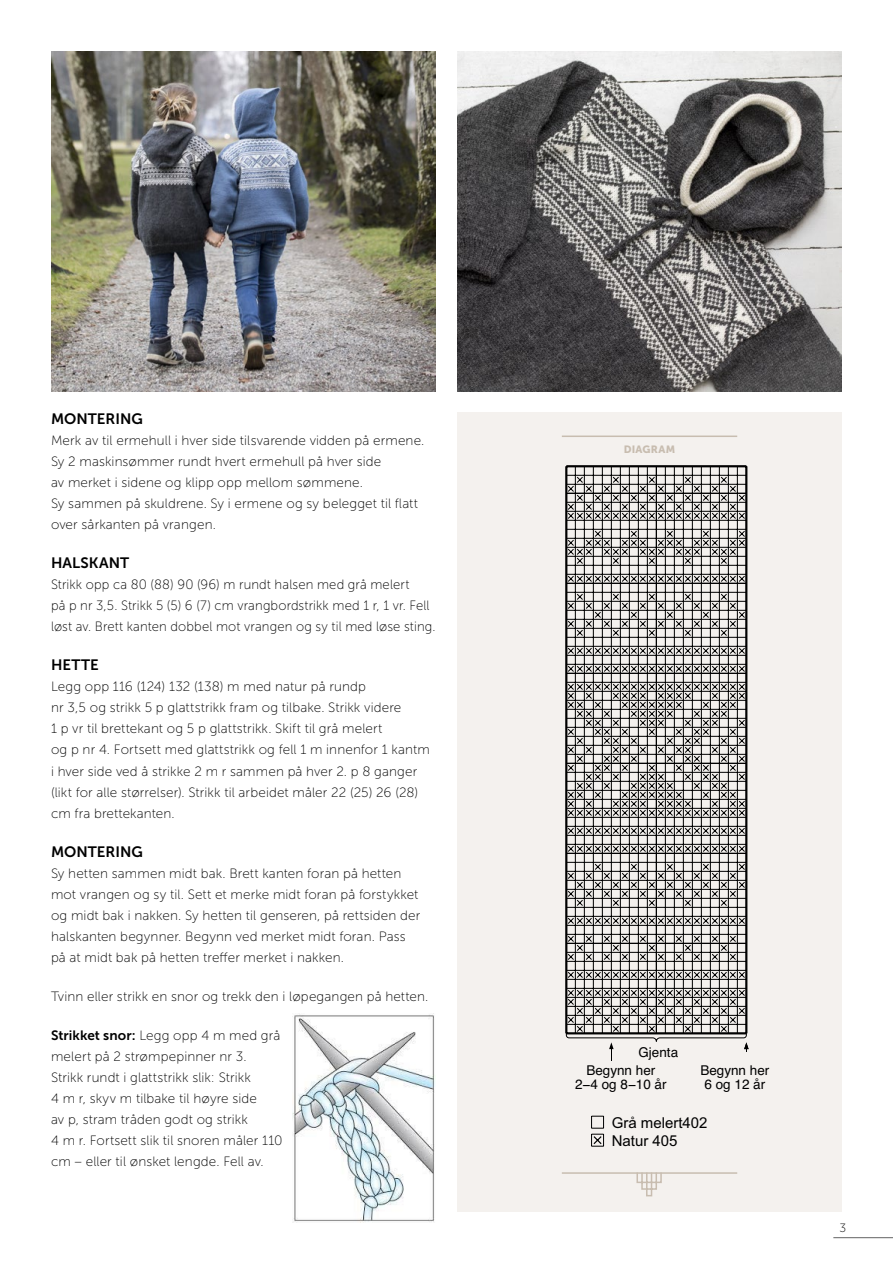
<style>
.page{position:relative;width:893px;height:1263px;background:#fff}
.page>*{position:absolute;margin:0;border:0;box-sizing:border-box;transform-origin:0 0}
.INNHOLD-_Opps{font:15px "Museo Sans 700";color:#000}
.t1{font:15px/18px "Arial";color:#000}
.INNHOLD-_Opps-2{font:13.5px/21px "Museo Sans 100";letter-spacing:.01em;color:#000}
.t2{font:13.5px/18px "Helvetica";color:#000}
.t3{font:12px "Museo Sans 100";color:#000}
.t4{font:10.5px "Museo Sans 900";letter-spacing:.02em;color:#c8bdb0}
.s1{font-family:"Museo Sans 700"}
</style>
<div class="page">
<hr style="left:833px;top:1237px;width:60px;height:1px;background:#636363">
<div style="left:457px;top:413px;width:385px;height:799px;background:#f4f1ee"></div>
<svg style="left:636px;top:1174px;width:26px;height:23px"></svg>
<hr style="left:563px;top:1172px;width:173px;height:2px;background:#c8bdb0">
<hr style="left:563px;top:435px;width:173px;height:2px;background:#c8bdb0">
<svg style="left:565px;top:465px;width:184px;height:595px"></svg>
<svg style="left:591px;top:1116px;width:13px;height:31px"></svg>
<img style="left:292px;top:1014px;width:143px;height:208px">
<img style="left:457px;top:51px;width:385px;height:341px">
<img style="left:51px;top:51px;width:385px;height:341px">
<p class="INNHOLD-_Opps" style="left:51px;top:411px;width:93px">MONTERING</p>
<p class="INNHOLD-_Opps-2" style="left:51px;top:430px;width:375px">Merk av til ermehull i hver side tilsvarende vidden på ermene.<br>Sy 2 maskinsømmer rundt hvert ermehull på hver side<br>av merket i sidene og klipp opp mellom sømmene.<br>Sy sammen på skuldrene. Sy i ermene og sy belegget til flatt over sårkanten på vrangen.</p>
<p class="INNHOLD-_Opps" style="left:51px;top:555px;width:80px">HALSKANT</p>
<p class="INNHOLD-_Opps-2" style="left:51px;top:574px;width:386px">Strikk opp ca 80 (88) 90 (96) m rundt halsen med grå melert<br>på p nr 3,5. Strikk 5 (5) 6 (7) cm vrangbordstrikk med 1 r, 1 vr. Fell løst av. Brett kanten dobbel mot vrangen og sy til med løse sting.</p>
<p class="INNHOLD-_Opps" style="left:51px;top:657px;width:49px">HETTE</p>
<p class="INNHOLD-_Opps-2" style="left:51px;top:676px;width:380px">Legg opp 116 (124) 132 (138) m med natur på rundp<br>nr 3,5 og strikk 5 p glattstrikk fram og tilbake. Strikk videre<br>1 p vr til brettekant og 5 p glattstrikk. Skift til grå melert<br>og p nr 4. Fortsett med glattstrikk og fell 1 m innenfor 1 kantm i hver side ved å strikke 2 m r sammen på hver 2. p 8 ganger (likt for alle størrelser). Strikk til arbeidet måler 22 (25) 26 (28) cm fra brettekanten.</p>
<p class="INNHOLD-_Opps" style="left:51px;top:843px;width:93px">MONTERING</p>
<p class="INNHOLD-_Opps-2" style="left:51px;top:862px;width:371px">Sy hetten sammen midt bak. Brett kanten foran på hetten mot vrangen og sy til. Sett et merke midt foran på forstykket og midt bak i nakken. Sy hetten til genseren, på rettsiden der halskanten begynner. Begynn ved merket midt foran. Pass på at midt bak på hetten treffer merket i nakken.</p>
<p class="INNHOLD-_Opps-2" style="left:51px;top:985px;width:379px">Tvinn eller strikk en snor og trekk den i løpegangen på hetten.</p>
<p class="INNHOLD-_Opps-2" style="left:51px;top:1024px;width:231px"><span class="s1">Strikket snor:</span> Legg opp 4 m med grå melert på 2 strømpepinner nr 3.</p>
<p class="INNHOLD-_Opps-2" style="left:51px;top:1066px;width:233px">Strikk rundt i glattstrikk slik: Strikk<br>4 m r, skyv m tilbake til høyre side<br>av p, stram tråden godt og strikk<br>4 m r. Fortsett slik til snoren måler 110 cm – eller til ønsket lengde. Fell av.</p>
<p class="t4" style="left:624px;top:443px;width:53px">DIAGRAM</p>
<p class="t2" style="left:586px;top:1044px;width:93px;text-indent:52px">Gjenta<br>Begynn her</p>
<p class="t2" style="left:575px;top:1075px;width:93px">2−4 og 8−10 år</p>
<p class="t2" style="left:700px;top:1064px;width:71px;line-height:13.5px;text-align:center">Begynn her<br>6 og 12 år</p>
<p class="t1" style="left:612px;top:1114px;width:97px">Grå melert402<br>Natur 405</p>
<p class="t3" style="left:839px;top:1221px;width:8px">3</p>
</div>
